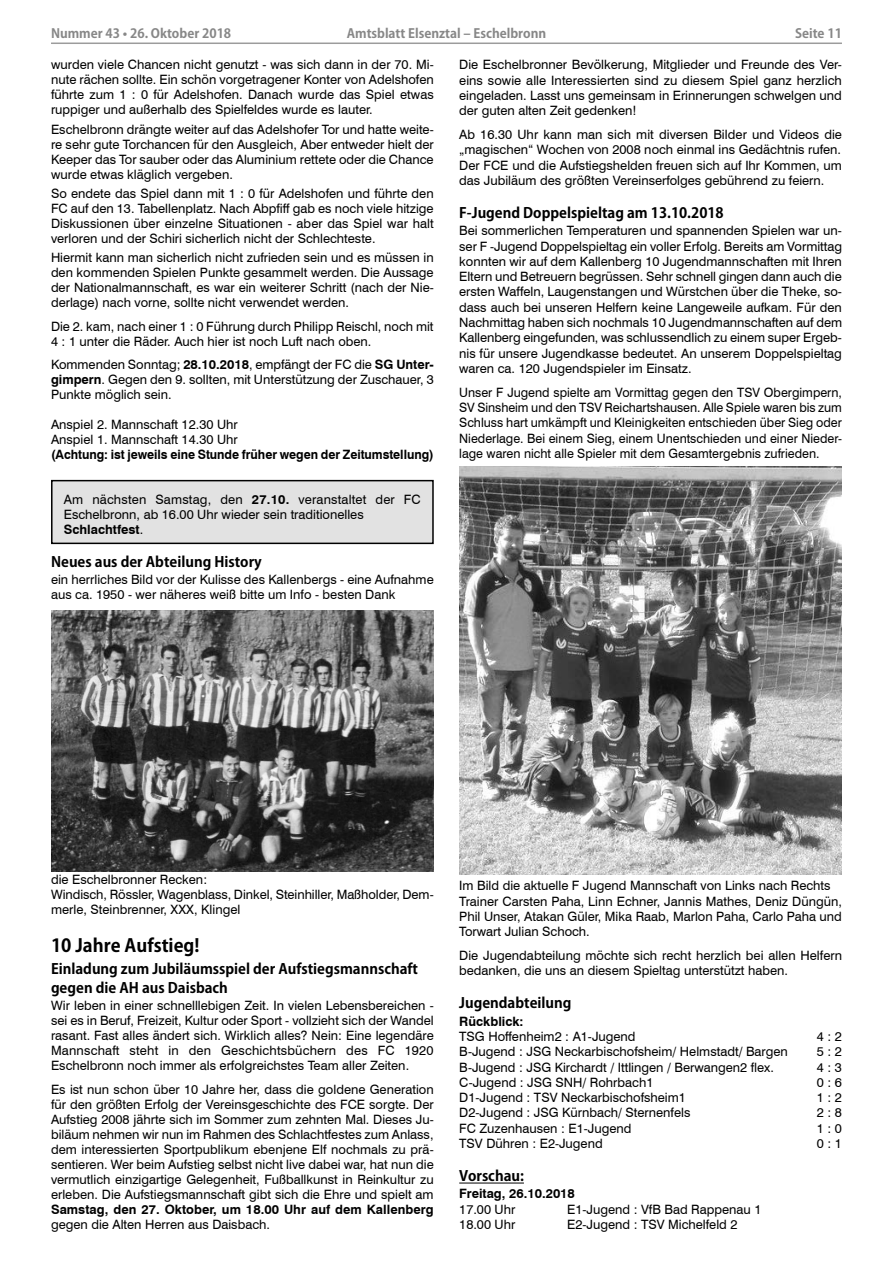
<style>
.page{position:relative;width:893px;height:1263px;background:#fff}
.page>*{position:absolute;margin:0;border:0;box-sizing:border-box;transform-origin:0 0}
.t1{font:700 18px "Koz Go Pro";color:#000}
.t2{font:700 14.25px/19.5px "Koz Go Pro";color:#000}
.t3{font:12.9px/15px "Swiss 721 BT";color:#000;text-align:justify}
.t4{font:700 12.9px "Swiss 721 BT";color:#000}
.t5{font:700 12.9px "Swiss 721 BT";color:#000;scale:.96 1}
.t6{font:700 12.75px "Koz Go Pro";color:#878787}
.s1{font-weight:700}
</style>
<div class="page">
<hr style="left:51px;top:43px;width:791px;height:1px;background:#9c9c9c">
<div style="left:52px;top:481px;width:381px;height:62px;background:#e2e2e2"></div>
<div style="left:51px;top:480px;width:383px;height:64px;border:2px solid #000"></div>
<img style="left:51px;top:610px;width:383px;height:261px">
<hr style="left:459px;top:1183px;width:65px;height:1px;background:#000">
<img style="left:459px;top:467px;width:383px;height:407px">
<p class="t6" style="left:51px;top:25px;width:182px">Nummer 43 • 26. Oktober 2018</p>
<p class="t6" style="left:347px;top:25px;width:201px">Amtsblatt Elsenztal – Eschelbronn</p>
<p class="t6" style="left:795px;top:25px;width:48px">Seite 11</p>
<p class="t3" style="left:51px;top:57px;width:384px">wurden viele Chancen nicht genutzt - was sich dann in der 70. Mi&shy;nute rächen sollte. Ein schön vorgetragener Konter von Adelshofen führte zum 1 : 0 für Adelshofen. Danach wurde das Spiel etwas ruppiger und außerhalb des Spielfeldes wurde es lauter.</p>
<p class="t3" style="left:51px;top:121px;width:384px">Eschelbronn drängte weiter auf das Adelshofer Tor und hatte weite&shy;re sehr gute Torchancen für den Ausgleich, Aber entweder hielt der Keeper das Tor sauber oder das Aluminium rettete oder die Chance wurde etwas kläglich vergeben.</p>
<p class="t3" style="left:51px;top:185px;width:384px">So endete das Spiel dann mit 1 : 0 für Adelshofen und führte den FC auf den 13. Tabellenplatz. Nach Abpfiff gab es noch viele hitzige Diskussionen über einzelne Situationen - aber das Spiel war halt verloren und der Schiri sicherlich nicht der Schlechteste.</p>
<p class="t3" style="left:51px;top:250px;width:384px">Hiermit kann man sicherlich nicht zufrieden sein und es müssen in den kommenden Spielen Punkte gesammelt werden. Die Aussage der Nationalmannschaft, es war ein weiterer Schritt (nach der Nie&shy;derlage) nach vorne, sollte nicht verwendet werden.</p>
<p class="t3" style="left:51px;top:318px;width:384px">Die 2. kam, nach einer 1 : 0 Führung durch Philipp Reischl, noch mit<br>4 : 1 unter die Räder. Auch hier ist noch Luft nach oben.</p>
<p class="t3" style="left:51px;top:357px;width:384px">Kommenden Sonntag; <span class="s1">28.10.2018</span>, empfängt der FC die <span class="s1">SG Unter&shy;gimpern</span>. Gegen den 9. sollten, mit Unterstützung der Zuschauer, 3<br>Punkte möglich sein.</p>
<p class="t3" style="left:51px;top:417px;width:188px">Anspiel 2. Mannschaft 12.30 Uhr<br>Anspiel 1. Mannschaft 14.30 Uhr</p>
<p class="t5" style="left:51px;top:446px;width:400px">(Achtung: ist jeweils eine Stunde früher wegen der Zeitumstellung)</p>
<p class="t3" style="left:64px;top:492px;width:359px;text-align:left">Am nächsten Samstag, den <span class="s1">27.10.</span> veranstaltet der FC<br>Eschelbronn, ab 16.00 Uhr wieder sein traditionelles<br><span class="s1">Schlachtfest</span>.</p>
<p class="t2" style="left:51px;top:553px;width:212px">Neues aus der Abteilung History</p>
<p class="t3" style="left:51px;top:571px;width:384px">ein herrliches Bild vor der Kulisse des Kallenbergs - eine Aufnahme aus ca. 1950 - wer näheres weiß bitte um Info - besten Dank</p>
<p class="t3" style="left:459px;top:57px;width:384px">Die Eschelbronner Bevölkerung, Mitglieder und Freunde des Ver&shy;eins sowie alle Interessierten sind zu diesem Spiel ganz herzlich eingeladen. Lasst uns gemeinsam in Erinnerungen schwelgen und der guten alten Zeit gedenken!</p>
<p class="t3" style="left:459px;top:126px;width:384px">Ab 16.30 Uhr kann man sich mit diversen Bilder und Videos die „magischen“ Wochen von 2008 noch einmal ins Gedächtnis rufen.<br>Der FCE und die Aufstiegshelden freuen sich auf Ihr Kommen, um das Jubiläum des größten Vereinserfolges gebührend zu feiern.</p>
<p class="t2" style="left:459px;top:204px;width:266px">F-Jugend Doppelspieltag am 13.10.2018</p>
<p class="t3" style="left:459px;top:223px;width:384px">Bei sommerlichen Temperaturen und spannenden Spielen war un&shy;ser F -Jugend Doppelspieltag ein voller Erfolg. Bereits am Vormittag konnten wir auf dem Kallenberg 10 Jugendmannschaften mit Ihren Eltern und Betreuern begrüssen. Sehr schnell gingen dann auch die ersten Waffeln, Laugenstangen und Würstchen über die Theke, so&shy;dass auch bei unseren Helfern keine Langeweile aufkam. Für den Nachmittag haben sich nochmals 10 Jugendmannschaften auf dem Kallenberg eingefunden, was schlussendlich zu einem super Ergeb&shy;nis für unsere Jugendkasse bedeutet. An unserem Doppelspieltag waren ca. 120 Jugendspieler im Einsatz.</p>
<p class="t3" style="left:459px;top:384px;width:384px">Unser F Jugend spielte am Vormittag gegen den TSV Obergimpern, SV Sinsheim und den TSV Reichartshausen. Alle Spiele waren bis zum Schluss hart umkämpft und Kleinigkeiten entschieden über Sieg oder Niederlage. Bei einem Sieg, einem Unentschieden und einer Nieder&shy;lage waren nicht alle Spieler mit dem Gesamtergebnis zufrieden.</p>
<p class="t3" style="left:51px;top:872px;width:384px;text-align:left">die Eschelbronner Recken:<br>Windisch, Rössler, Wagenblass, Dinkel, Steinhiller, Maßholder, Dem&shy;merle, Steinbrenner, XXX, Klingel</p>
<h1 class="t1" style="left:51px;top:934px;width:150px">10 Jahre Aufstieg!</h1>
<p class="t2" style="left:51px;top:959px;width:369px">Einladung zum Jubiläumsspiel der Aufstiegsmannschaft gegen die AH aus Daisbach</p>
<p class="t3" style="left:51px;top:998px;width:384px">Wir leben in einer schnelllebigen Zeit. In vielen Lebensbereichen - sei es in Beruf, Freizeit, Kultur oder Sport - vollzieht sich der Wandel rasant. Fast alles ändert sich. Wirklich alles? Nein: Eine legendäre Mannschaft steht in den Geschichtsbüchern des FC 1920<br>Eschelbronn noch immer als erfolgreichstes Team aller Zeiten.</p>
<p class="t3" style="left:51px;top:1081px;width:384px">Es ist nun schon über 10 Jahre her, dass die goldene Generation für den größten Erfolg der Vereinsgeschichte des FCE sorgte. Der Aufstieg 2008 jährte sich im Sommer zum zehnten Mal. Dieses Ju&shy;biläum nehmen wir nun im Rahmen des Schlachtfestes zum Anlass, dem interessierten Sportpublikum ebenjene Elf nochmals zu prä&shy;sentieren. Wer beim Aufstieg selbst nicht live dabei war, hat nun die vermutlich einzigartige Gelegenheit, Fußballkunst in Reinkultur zu erleben. Die Aufstiegsmannschaft gibt sich die Ehre und spielt am</p>
<p class="t4" style="left:51px;top:1200px;width:384px">Samstag, den 27. Oktober, um 18.00 Uhr auf dem Kallenberg</p>
<p class="t3" style="left:51px;top:1216px;width:220px">gegen die Alten Herren aus Daisbach.</p>
<p class="t3" style="left:459px;top:877px;width:384px;text-align:left">Im Bild die aktuelle F Jugend Mannschaft von Links nach Rechts Trainer Carsten Paha, Linn Echner, Jannis Mathes, Deniz Düngün, Phil Unser, Atakan Güler, Mika Raab, Marlon Paha, Carlo Paha und Torwart Julian Schoch.</p>
<p class="t3" style="left:459px;top:947px;width:384px">Die Jugendabteilung möchte sich recht herzlich bei allen Helfern bedanken, die uns an diesem Spieltag unterstützt haben.</p>
<p class="t2" style="left:459px;top:994px;width:114px">Jugendabteilung</p>
<p class="t4" style="left:459px;top:1012px;width:66px">Rückblick:</p>
<p class="t3" style="left:459px;top:1028px;width:178px">TSG Hoffenheim2 : A1-Jugend</p>
<p class="t3" style="left:817px;top:1028px;width:27px">4 : 2</p>
<p class="t3" style="left:459px;top:1044px;width:330px">B-Jugend : JSG Neckarbischofsheim/ Helmstadt/ Bargen</p>
<p class="t3" style="left:817px;top:1044px;width:27px">5 : 2</p>
<p class="t3" style="left:459px;top:1059px;width:316px">B-Jugend : JSG Kirchardt / Ittlingen / Berwangen2 flex.</p>
<p class="t3" style="left:817px;top:1059px;width:27px">4:3</p>
<p class="t3" style="left:459px;top:1074px;width:196px">C-Jugend : JSG SNH/ Rohrbach1</p>
<p class="t3" style="left:817px;top:1074px;width:27px">0 : 6</p>
<p class="t3" style="left:459px;top:1089px;width:228px">D1-Jugend : TSV Neckarbischofsheim1</p>
<p class="t3" style="left:817px;top:1089px;width:27px">1 : 2</p>
<p class="t3" style="left:459px;top:1105px;width:233px">D2-Jugend : JSG Kürnbach/ Sternenfels</p>
<p class="t3" style="left:817px;top:1105px;width:27px">2 : 8</p>
<p class="t3" style="left:459px;top:1120px;width:174px">FC Zuzenhausen : E1-Jugend</p>
<p class="t3" style="left:817px;top:1120px;width:27px">1 : 0</p>
<p class="t3" style="left:459px;top:1135px;width:145px">TSV Dühren : E2-Jugend</p>
<p class="t3" style="left:817px;top:1135px;width:27px">0 : 1</p>
<p class="t2" style="left:459px;top:1167px;width:66px">Vorschau:</p>
<p class="t4" style="left:459px;top:1185px;width:117px">Freitag, 26.10.2018</p>
<p class="t3" style="left:459px;top:1201px;width:58px">17.00 Uhr</p>
<p class="t3" style="left:567px;top:1201px;width:196px">E1-Jugend : VfB Bad Rappenau 1</p>
<p class="t3" style="left:459px;top:1216px;width:58px">18.00 Uhr</p>
<p class="t3" style="left:567px;top:1216px;width:172px">E2-Jugend : TSV Michelfeld 2</p>
</div>
